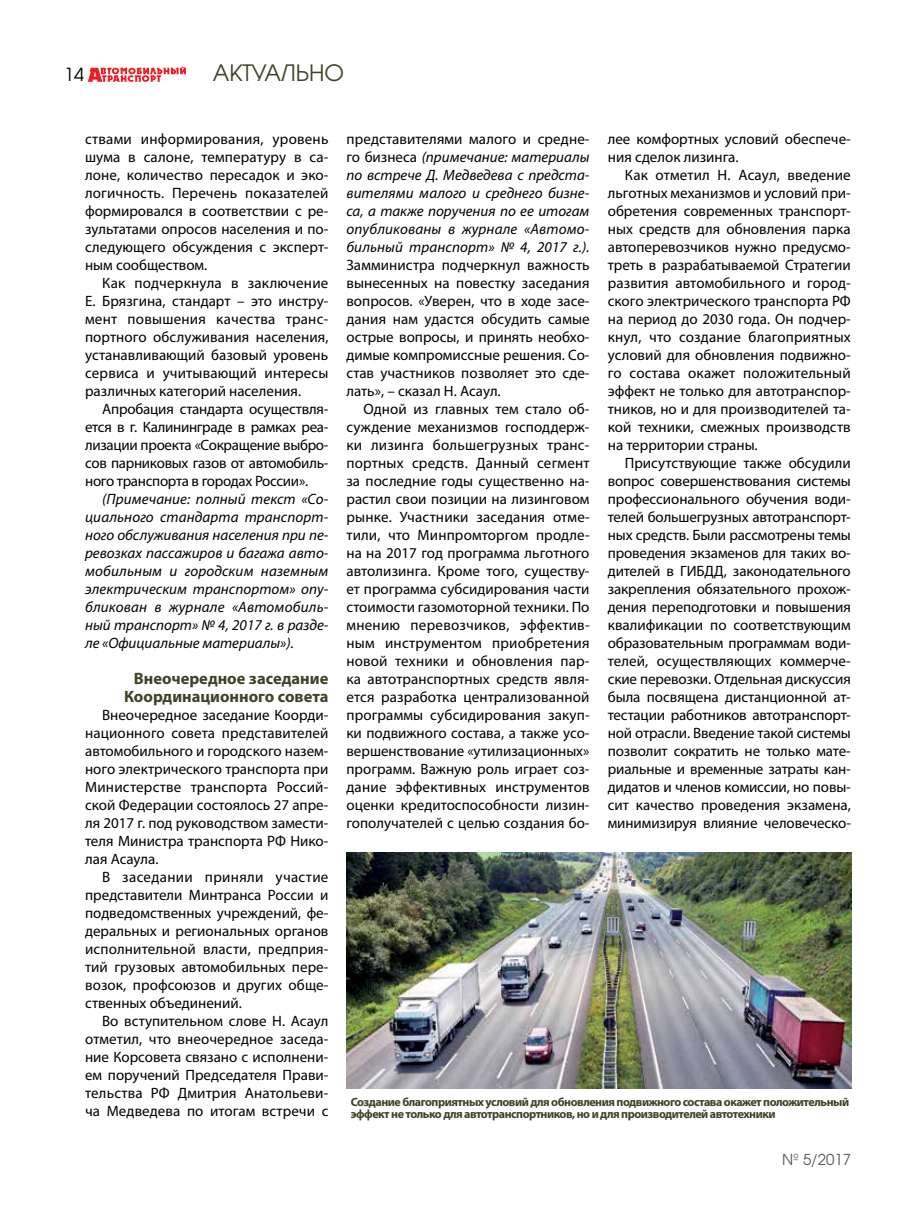
<style>
.page{position:relative;width:915px;height:1212px;background:#fff}
.page>*{position:absolute;margin:0;border:0;box-sizing:border-box;transform-origin:0 0}
.t1{font:22.5px "AG Avalanche C";color:#3c4427}
.t2{font:18px "AG Avalanche C";color:#000}
.t3{font:700 16.5px/18px "Myriad Pro";color:#3c4427;text-align:center}
.t4{font:15px/18px "Myriad Pro";color:#000;text-align:justify}
.t5{font:italic 15px/18px "Myriad Pro";letter-spacing:.01em;color:#000;text-align:justify}
.t6{font:15px "AG Avalanche C";color:#58595b}
.t7{font:700 12px/12px "Myriad Pro";letter-spacing:-.04em;color:#3c4427}
.s1{font-style:normal}
</style>
<div class="page">
<svg style="left:88px;top:66px;width:98px;height:16px"></svg>
<img style="left:346px;top:853px;width:504px;height:236px">
<p class="t2" style="left:64px;top:63px;width:21px">14</p>
<h1 class="t1" style="left:213px;top:59px;width:133px">АКТУАЛЬНО</h1>
<p class="t4" style="left:85px;top:130px;width:245px">ствами информирования, уровень шума в салоне, температуру в са&shy;лоне, количество пересадок и эко&shy;логичность. Перечень показателей формировался в соответствии с ре&shy;зультатами опросов населения и по&shy;следующего обсуждения с эксперт&shy;ным сообществом.</p>
<p class="t4" style="left:85px;top:274px;width:245px;text-indent:17px">Как подчеркнула в заключение Е. Брязгина, стандарт – это инстру&shy;мент повышения качества транс&shy;портного обслуживания населения, устанавливающий базовый уровень сервиса и учитывающий интересы различных категорий населения.</p>
<p class="t4" style="left:85px;top:400px;width:245px;text-indent:17px">Апробация стандарта осуществля&shy;ется в г. Калининграде в рамках реа&shy;лизации проекта «Сокращение выбро&shy;сов парниковых газов от автомобиль&shy;ного транспорта в городах России».</p>
<p class="t5" style="left:85px;top:490px;width:245px;text-indent:17px">(Примечание: полный текст «Со&shy;циального стандарта транспорт&shy;ного обслуживания населения при пе&shy;ревозках пассажиров и багажа авто&shy;мобильным и городским наземным электрическим транспортом» опу&shy;бликован в журнале «Автомобиль&shy;ный транспорт» № 4, 2017 г. в разде&shy;ле «Официальные материалы»).</p>
<p class="t3" style="left:124px;top:669px;width:206px">Внеочередное заседание<br>Координационного совета</p>
<p class="t4" style="left:85px;top:706px;width:245px;text-indent:17px">Внеочередное заседание Коорди&shy;национного совета представителей автомобильного и городского назем&shy;ного электрического транспорта при Министерстве транспорта Россий&shy;ской Федерации состоялось 27 апре&shy;ля 2017 г. под руководством замести&shy;теля Министра транспорта РФ Нико&shy;лая Асаула.</p>
<p class="t4" style="left:85px;top:868px;width:245px;text-indent:17px">В заседании приняли участие представители Минтранса России и подведомственных учреждений, фе&shy;деральных и региональных органов исполнительной власти, предприя&shy;тий грузовых автомобильных пере&shy;возок, профсоюзов и других обще&shy;ственных объединений.</p>
<p class="t4" style="left:85px;top:1012px;width:245px;text-indent:17px">Во вступительном слове Н. Асаул отметил, что внеочередное заседа&shy;ние Корсовета связано с исполнени&shy;ем поручений Председателя Прави&shy;тельства РФ Дмитрия Анатольеви&shy;ча Медведева по итогам встречи с</p>
<p class="t5" style="left:346px;top:130px;width:244px"><span class="s1">представителями малого и средне&shy;го бизнеса</span> (примечание: материалы по встрече Д. Медведева с предста&shy;вителями малого и среднего бизне&shy;са, а также поручения по ее итогам опубликованы в журнале «Автомо&shy;бильный транспорт» № 4, 2017 г.).</p>
<p class="t4" style="left:346px;top:256px;width:244px">Замминистра подчеркнул важность вынесенных на повестку заседания вопросов. «Уверен, что в ходе засе&shy;дания нам удастся обсудить самые острые вопросы, и принять необхо&shy;димые компромиссные решения. Со&shy;став участников позволяет это сде&shy;лать», – сказал Н. Асаул.</p>
<p class="t4" style="left:346px;top:400px;width:244px;text-indent:17px">Одной из главных тем стало об&shy;суждение механизмов господдерж&shy;ки лизинга большегрузных транс&shy;портных средств. Данный сегмент за последние годы существенно на&shy;растил свои позиции на лизинговом рынке. Участники заседания отме&shy;тили, что Минпромторгом продле&shy;на на 2017 год программа льготного автолизинга. Кроме того, существу&shy;ет программа субсидирования части стоимости газомоторной техники. По мнению перевозчиков, эффектив&shy;ным инструментом приобретения новой техники и обновления пар&shy;ка автотранспортных средств явля&shy;ется разработка централизованной программы субсидирования закуп&shy;ки подвижного состава, а также усо&shy;вершенствование «утилизационных» программ. Важную роль играет соз&shy;дание эффективных инструментов оценки кредитоспособности лизин&shy;гополучателей с целью создания бо-</p>
<p class="t4" style="left:607px;top:130px;width:244px">лее комфортных условий обеспече&shy;ния сделок лизинга.</p>
<p class="t4" style="left:607px;top:166px;width:244px;text-indent:17px">Как отметил Н. Асаул, введение льготных механизмов и условий при&shy;обретения современных транспорт&shy;ных средств для обновления парка автоперевозчиков нужно предусмо&shy;треть в разрабатываемой Стратегии развития автомобильного и город&shy;ского электрического транспорта РФ на период до 2030 года. Он подчер&shy;кнул, что создание благоприятных условий для обновления подвижно&shy;го состава окажет положительный эффект не только для автотранспор&shy;тников, но и для производителей та&shy;кой техники, смежных производств на территории страны.</p>
<p class="t4" style="left:607px;top:454px;width:244px;text-indent:17px">Присутствующие также обсудили вопрос совершенствования системы профессионального обучения води&shy;телей большегрузных автотранспорт&shy;ных средств. Были рассмотрены темы проведения экзаменов для таких во&shy;дителей в ГИБДД, законодательного закрепления обязательного прохож&shy;дения переподготовки и повышения квалификации по соответствующим образовательным программам води&shy;телей, осуществляющих коммерче&shy;ские перевозки. Отдельная дискуссия была посвящена дистанционной ат&shy;тестации работников автотранспорт&shy;ной отрасли. Введение такой системы позволит сократить не только мате&shy;риальные и временные затраты кан&shy;дидатов и членов комиссии, но повы&shy;сит качество проведения экзамена, минимизируя влияние человеческо-</p>
<p class="t7" style="left:350px;top:1096px;width:500px">Создание благоприятных условий для обновления подвижного состава окажет положительный эффект не только для автотранспортников, но и для производителей автотехники</p>
<p class="t6" style="left:781px;top:1150px;width:70px">№ 5/2017</p>
</div>
